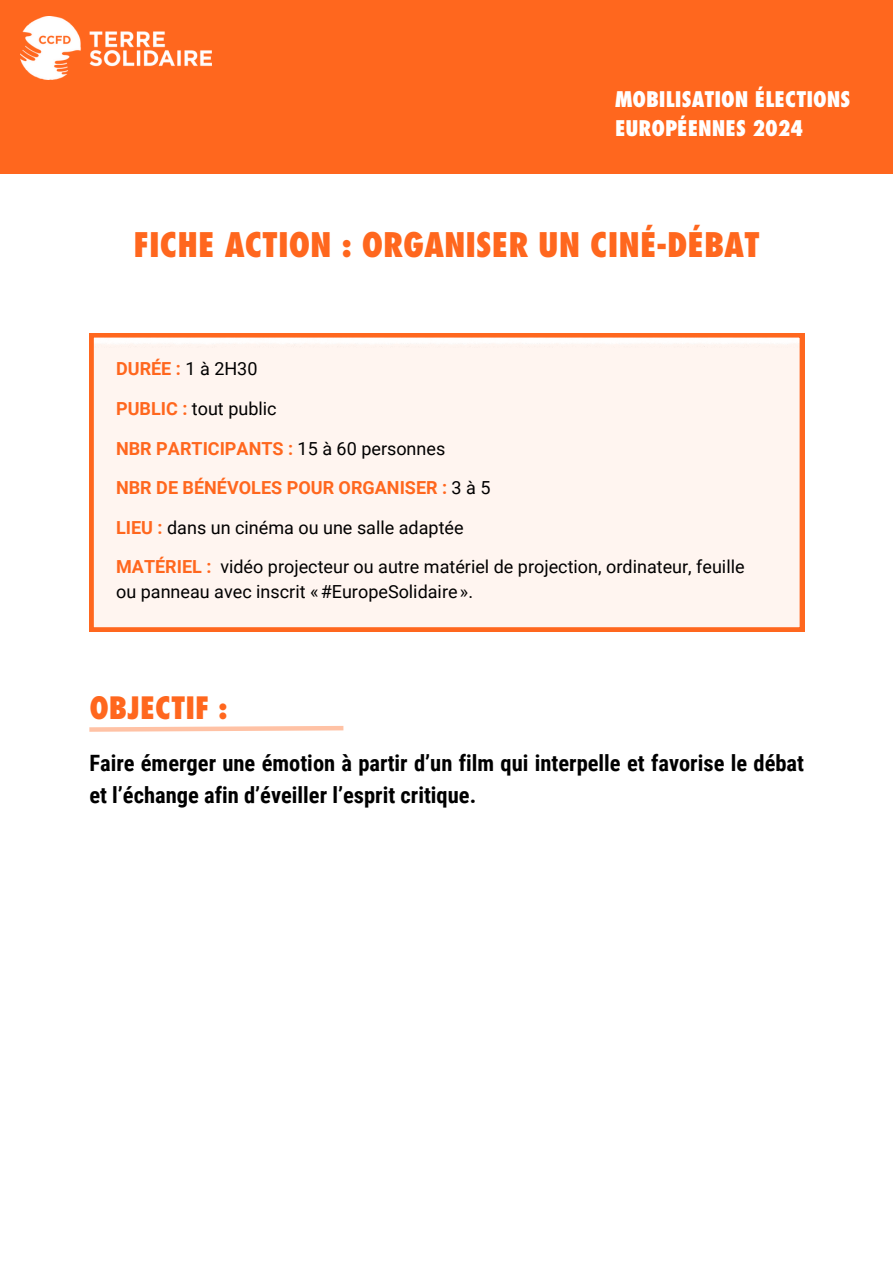
<style>
.page{position:relative;width:893px;height:1264px;background:#fff}
.page>*{position:absolute;margin:0;border:0;box-sizing:border-box;transform-origin:0 0}
.t1{font:800 condensed 33px "Futura";color:#ff671e}
.t2{font:800 condensed 30px "Futura";color:#ff671e}
.t3{font:700 22.5px/31.5px "Roboto Condensed";color:#000}
.t4{font:800 condensed 21px/29.2px "Futura";color:#fff}
.t5{font:18px/24.8px "Roboto";color:#000}
.t6{font:700 18px "Roboto";color:#ff671e}
.s1{font-weight:400;color:#000}
.s2{font-weight:700;color:#ff671e}
</style>
<div class="page">
<div style="left:0;top:0;width:892px;height:173px;background:#ff671e"></div>
<img style="left:20px;top:17px;width:192px;height:63px">
<div style="left:89px;top:333px;width:715px;height:298px;background:#fff5f0"></div>
<svg style="left:89px;top:726px;width:255px;height:6px"></svg>
<p class="t4" style="left:615px;top:84px;width:237px">MOBILISATION ÉLECTIONS<br>EUROPÉENNES 2024</p>
<h1 class="t1" style="left:133px;top:224px;width:628px">FICHE ACTION : ORGANISER UN CINÉ-DÉBAT</h1>
<p class="t6" style="left:116px;top:356px;width:143px">DURÉE : <span class="s1">1 à 2H30</span></p>
<p class="t5" style="left:116px;top:395px;width:162px"><span class="s2">PUBLIC :</span> tout public</p>
<p class="t6" style="left:116px;top:436px;width:331px">NBR PARTICIPANTS : <span class="s1">15 à 60 personnes</span></p>
<p class="t6" style="left:116px;top:475px;width:376px">NBR DE BÉNÉVOLES POUR ORGANISER : <span class="s1">3 à 5</span></p>
<p class="t5" style="left:116px;top:514px;width:349px"><span class="s2">LIEU :</span> dans un cinéma ou une salle adaptée</p>
<p class="t5" style="left:116px;top:553px;width:630px"><span class="s2">MATÉRIEL :</span> vidéo projecteur ou autre matériel de projection, ordinateur, feuille ou panneau avec inscrit « #EuropeSolidaire ».</p>
<h2 class="t2" style="left:89px;top:688px;width:140px">OBJECTIF :</h2>
<p class="t3" style="left:89px;top:746px;width:716px">Faire émerger une émotion à partir d’un film qui interpelle et favorise le débat et l’échange afin d’éveiller l’esprit critique.</p>
</div>
